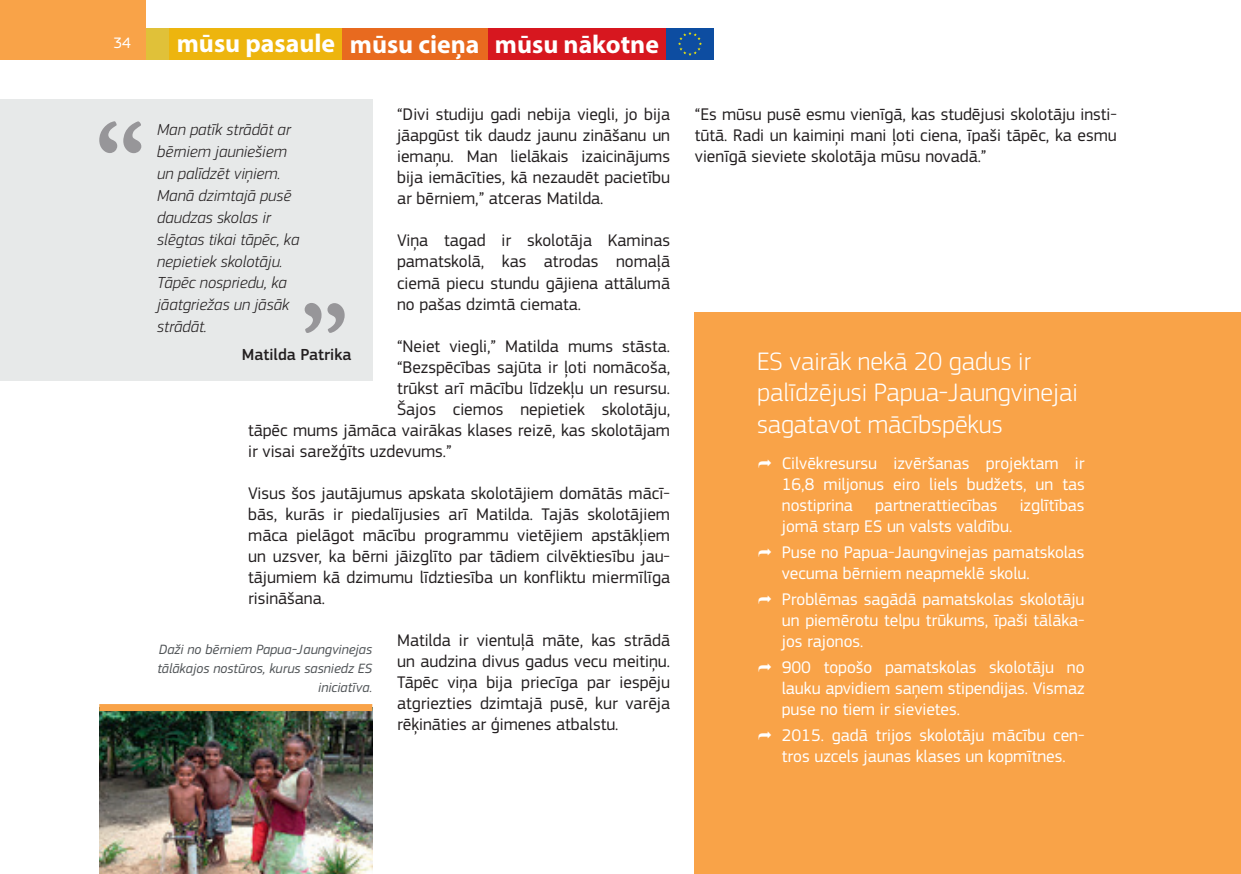
<style>
.page{position:relative;width:1241px;height:874px;background:#fff}
.page>*{position:absolute;margin:0;border:0;box-sizing:border-box;transform-origin:0 0}
.box_title{font:300 26.25px/31.5px "EC Square Sans Pro";color:#fff}
.t1{font:700 25.72px "Myriad Pro";color:#fff}
.body{font:17.5px/21px "EC Square Sans Pro";color:#231f20;text-align:justify}
.t2{font:17.5px/21px "EC Square Sans Pro";color:#fff;text-align:justify}
.quote{font:italic 300 16.62px/21.9px "EC Square Sans Pro";color:#231f20}
.quote_source{font:500 16.62px "EC Square Sans Pro";color:#231f20}
.t3{font:15.75px "EC Square Sans Pro";color:#fff}
.t4{font:italic 14px/19.2px "EC Square Sans Pro";color:#505457;text-align:right}
</style>
<div class="page">
<div style="left:131px;top:28px;width:55px;height:32px;background:#e0c139"></div>
<div style="left:666px;top:28px;width:47px;height:32px;background:#0d4da1"></div>
<svg style="left:678px;top:32px;width:24px;height:24px"></svg>
<div style="left:169px;top:28px;width:173px;height:32px;background:#edb50e"></div>
<div style="left:487px;top:28px;width:179px;height:32px;background:#d7171f"></div>
<div style="left:342px;top:28px;width:145px;height:32px;background:#e86a1f"></div>
<div style="left:0;top:0;width:145px;height:60px;background:#f9a348"></div>
<div style="left:694px;top:313px;width:546px;height:560px;background:#f9a348"></div>
<div style="left:0;top:99px;width:372px;height:282px;background:#e7e9e9"></div>
<svg style="left:304px;top:303px;width:40px;height:30px"></svg>
<svg style="left:99px;top:121px;width:42px;height:32px"></svg>
<img style="left:99px;top:710px;width:273px;height:163px">
<div style="left:99px;top:703px;width:273px;height:7px;background:#f9a348"></div>
<p class="t3" style="left:113px;top:34px;width:19px">34</p>
<h2 class="t1" style="left:177px;top:27px;width:483px">mūsu pasaule mūsu cieņa mūsu nākotne</h2>
<p class="body" style="left:397px;top:104px;width:274px">“Divi studiju gadi nebija viegli, jo bija jāapgūst tik daudz jaunu zināšanu un iemaņu. Man lielākais izaicinājums bija iemācīties, kā nezaudēt pacietību ar bērniem,” atceras Matilda.</p>
<p class="body" style="left:397px;top:230px;width:274px">Viņa tagad ir skolotāja Kaminas pamatskolā, kas atrodas nomaļā ciemā piecu stundu gājiena attālumā no pašas dzimtā ciemata.</p>
<p class="body" style="left:397px;top:335px;width:274px">“Neiet viegli,” Matilda mums stāsta.</p>
<p class="body" style="left:397px;top:356px;width:274px">“Bezspēcības sajūta ir ļoti nomācoša,</p>
<p class="body" style="left:397px;top:377px;width:274px">trūkst arī mācību līdzekļu un resursu.</p>
<p class="body" style="left:397px;top:398px;width:274px">Šajos ciemos nepietiek skolotāju,</p>
<p class="body" style="left:248px;top:419px;width:423px">tāpēc mums jāmāca vairākas klases reizē, kas skolotājam</p>
<p class="body" style="left:248px;top:440px;width:205px">ir visai sarežģīts uzdevums.”</p>
<p class="body" style="left:248px;top:482px;width:423px">Visus šos jautājumus apskata skolotājiem domātās mācī&shy;bās, kurās ir piedalījusies arī Matilda. Tajās skolotājiem māca pielāgot mācību programmu vietējiem apstākļiem un uzsver, ka bērni jāizglīto par tādiem cilvēktiesību jau&shy;tājumiem kā dzimumu līdztiesība un konfliktu miermīlīga risināšana.</p>
<p class="body" style="left:397px;top:629px;width:274px">Matilda ir vientuļā māte, kas strādā un audzina divus gadus vecu meitiņu.<br>Tāpēc viņa bija priecīga par iespēju atgriezties dzimtajā pusē, kur varēja rēķināties ar ģimenes atbalstu.</p>
<p class="body" style="left:694px;top:104px;width:423px">“Es mūsu pusē esmu vienīgā, kas studējusi skolotāju insti&shy;tūtā. Radi un kaimiņi mani ļoti ciena, īpaši tāpēc, ka esmu vienīgā sieviete skolotāja mūsu novadā.”</p>
<p class="quote" style="left:157px;top:119px;width:144px">Man patīk strādāt ar bērniem jauniešiem un palīdzēt viņiem.<br>Manā dzimtajā pusē daudzas skolas ir slēgtas tikai tāpēc, ka nepietiek skolotāju.<br>Tāpēc nospriedu, ka jāatgriežas un jāsāk strādāt.</p>
<p class="quote_source" style="left:242px;top:345px;width:111px">Matilda Patrika</p>
<p class="box_title" style="left:756px;top:345px;width:322px">ES vairāk nekā 20 gadus ir palīdzējusi Papua‑Jaungvinejai sagatavot mācībspēkus</p>
<p class="t2" style="left:781px;top:452px;width:304px">Cilvēkresursu izvēršanas projektam ir 16,8 miljonus eiro liels budžets, un tas nostiprina</p>
<p class="t2" style="left:874px;top:494px;width:124px">partnerattiecības</p>
<p class="t2" style="left:1019px;top:494px;width:66px">izglītības</p>
<p class="t2" style="left:781px;top:515px;width:232px">jomā starp ES un valsts valdību.</p>
<p class="t2" style="left:781px;top:541px;width:304px">Puse no Papua‑Jaungvinejas pamatskolas vecuma bērniem neapmeklē skolu.</p>
<p class="t2" style="left:781px;top:588px;width:304px">Problēmas sagādā pamatskolas skolotāju un piemērotu telpu trūkums, īpaši tālāka&shy;jos rajonos.</p>
<p class="t2" style="left:781px;top:656px;width:304px">900 topošo pamatskolas skolotāju no lauku apvidiem saņem stipendijas. Vismaz puse no tiem ir sievietes.</p>
<p class="t2" style="left:781px;top:724px;width:304px">2015. gadā trijos skolotāju mācību cen&shy;tros uzcels jaunas klases un kopmītnes.</p>
<p class="t4" style="left:157px;top:639px;width:216px">Daži no bērniem Papua‑Jaungvinejas tālākajos nostūros, kurus sasniedz ES iniciatīva.</p>
</div>
